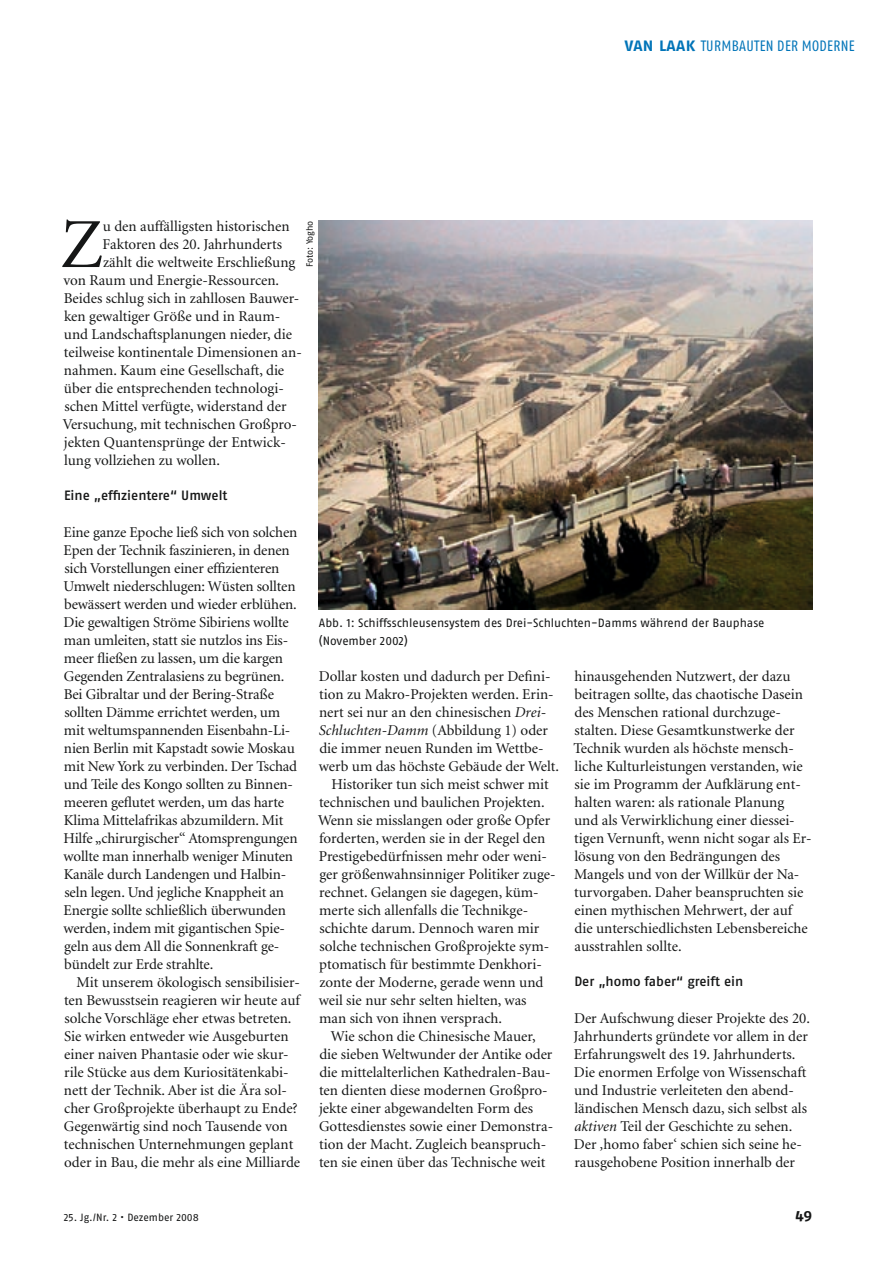
<style>
.page{position:relative;width:893px;height:1263px;background:#fff}
.page>*{position:absolute;margin:0;border:0;box-sizing:border-box;transform-origin:0 0}
.t1{font:70.35px "Minion";color:#151616}
.t2{font:15px/18px "Minion";color:#151616}
.t3{font:15px "Fago Co Regular Lf";color:#0074b8}
.t4{font:15px "Fago No Bold Lf";color:#151616}
.t5{font:13.5px "Fago No Med Lf";letter-spacing:-.005em;color:#151616}
.t6{font:12px/18px "Fago No Regular LF";letter-spacing:-.005em;color:#151616}
.t7{font:10.5px "Fago No Regular LF";letter-spacing:-.005em;color:#151616}
.t8{font:9px "Fago No Regular LF";letter-spacing:-.005em;color:#151616}
.s1{font-family:"Fago Ex Bold Lf"}
.s2{font-style:italic}
</style>
<div class="page">
<img style="left:319px;top:220px;width:493px;height:389px">
<p class="t3" style="left:625px;top:37px;width:90px"><span class="s1">VAN LAAK</span> TURMBAUTEN</p>
<p class="t3" style="left:777px;top:37px;width:51px">DER MODERNE</p>
<h1 class="t1" style="left:61px;top:210px;width:44px">Z</h1>
<p class="t2" style="left:103px;top:218px;width:188px">u den auffälligsten historischen</p>
<p class="t8" style="left:305px;top:267px;width:48px;rotate:-90deg">Foto: Yogho</p>
<p class="t2" style="left:103px;top:236px;width:181px">Faktoren des 20. Jahrhunderts</p>
<p class="t2" style="left:103px;top:254px;width:194px">zählt die weltweite Erschließung</p>
<p class="t2" style="left:63px;top:272px;width:217px">von Raum und Energie-Ressourcen.</p>
<p class="t2" style="left:64px;top:290px;width:237px">Beides schlug sich in zahllosen Bauwer-</p>
<p class="t2" style="left:64px;top:308px;width:217px">ken gewaltiger Größe und in Raum-</p>
<p class="t2" style="left:64px;top:326px;width:230px">und Landschaftsplanungen nieder, die</p>
<p class="t2" style="left:64px;top:344px;width:239px">teilweise kontinentale Dimensionen an-</p>
<p class="t2" style="left:64px;top:362px;width:222px">nahmen. Kaum eine Gesellschaft, die</p>
<p class="t2" style="left:64px;top:380px;width:221px">über die entsprechenden technologi-</p>
<p class="t2" style="left:64px;top:398px;width:224px">schen Mittel verfügte, widerstand der</p>
<p class="t2" style="left:63px;top:416px;width:236px">Versuchung, mit technischen Großpro-</p>
<p class="t2" style="left:64px;top:434px;width:223px">jekten Quantensprünge der Entwick-</p>
<p class="t2" style="left:64px;top:452px;width:157px">lung vollziehen zu wollen.</p>
<p class="t5" style="left:64px;top:488px;width:165px">Eine „effizientere“ U mwelt</p>
<p class="t2" style="left:63px;top:524px;width:236px">Eine ganze Epoche ließ sich von solchen Epen der Technik faszinieren, in denen sich Vorstellungen einer effizienteren Umwelt niederschlugen: Wüsten sollten bewässert werden und wieder erblühen.<br>Die gewaltigen Ströme Sibiriens wollte man umleiten, statt sie nutzlos ins Eis&shy;meer fließen zu lassen, um die kargen Gegenden Zentralasiens zu begrünen.<br>Bei Gibraltar und der Bering-Straße sollten Dämme errichtet werden, um mit weltumspannenden Eisenbahn-Li&shy;nien Berlin mit Kapstadt sowie Moskau mit New York zu verbinden. Der Tschad und Teile des Kongo sollten zu Binnen&shy;meeren geflutet werden, um das harte Klima Mittelafrikas abzumildern. Mit Hilfe „chirurgischer“ Atomsprengungen wollte man innerhalb weniger Minuten Kanäle durch Landengen und Halbin&shy;seln legen. Und jegliche Knappheit an Energie sollte schließlich überwunden werden, indem mit gigantischen Spie&shy;geln aus dem All die Sonnenkraft ge&shy;bündelt zur Erde strahlte.</p>
<p class="t2" style="left:64px;top:974px;width:238px;text-indent:13px">Mit unserem ökologisch sensibilisier&shy;ten Bewusstsein reagieren wir heute auf solche Vorschläge eher etwas betreten.<br>Sie wirken entweder wie Ausgeburten einer naiven Phantasie oder wie skur&shy;rile Stücke aus dem Kuriositätenkabi&shy;nett der Technik. Aber ist die Ära sol&shy;cher Großprojekte überhaupt zu Ende?<br>Gegenwärtig sind noch Tausende von technischen Unternehmungen geplant oder in Bau, die mehr als eine Milliarde</p>
<p class="t6" style="left:319px;top:614px;width:447px">Abb. 1: Schiffsschleusensystem des Drei-Schluchten-Damms während der Bauphase (November 2002)</p>
<p class="t2" style="left:319px;top:668px;width:233px">Dollar kosten und dadurch per Defini-</p>
<p class="t2" style="left:319px;top:686px;width:236px">tion zu Makro-Projekten werden. Erin-</p>
<p class="t2" style="left:319px;top:704px;width:229px">nert sei nur an den chinesischen <span class="s2">Drei-</span></p>
<p class="t2" style="left:319px;top:722px;width:231px"><span class="s2">Schluchten-Damm</span> (Abbildung 1) oder</p>
<p class="t2" style="left:319px;top:740px;width:226px">die immer neuen Runden im Wettbe-</p>
<p class="t2" style="left:319px;top:758px;width:242px">werb um das höchste Gebäude der Welt.</p>
<p class="t2" style="left:331px;top:776px;width:219px">Historiker tun sich meist schwer mit</p>
<p class="t2" style="left:319px;top:794px;width:227px">technischen und baulichen Projekten.</p>
<p class="t2" style="left:318px;top:812px;width:234px">Wenn sie misslangen oder große Opfer</p>
<p class="t2" style="left:319px;top:830px;width:228px">forderten, werden sie in der Regel den</p>
<p class="t2" style="left:319px;top:848px;width:230px">Prestigebedürfnissen mehr oder weni-</p>
<p class="t2" style="left:319px;top:866px;width:238px">ger größenwahnsinniger Politiker zuge-</p>
<p class="t2" style="left:319px;top:884px;width:221px">rechnet. Gelangen sie dagegen, küm-</p>
<p class="t2" style="left:319px;top:902px;width:211px">merte sich allenfalls die Technikge-</p>
<p class="t2" style="left:319px;top:920px;width:221px">schichte darum. Dennoch waren mir</p>
<p class="t2" style="left:319px;top:938px;width:231px">solche technischen Großprojekte sym-</p>
<p class="t2" style="left:319px;top:956px;width:224px">ptomatisch für bestimmte Denkhori-</p>
<p class="t2" style="left:319px;top:974px;width:226px">zonte der Moderne, gerade wenn und</p>
<p class="t2" style="left:319px;top:992px;width:209px">weil sie nur sehr selten hielten, was</p>
<p class="t2" style="left:319px;top:1010px;width:184px">man sich von ihnen versprach.</p>
<p class="t2" style="left:331px;top:1028px;width:206px">Wie schon die Chinesische Mauer,</p>
<p class="t2" style="left:319px;top:1046px;width:235px">die sieben Weltwunder der Antike oder</p>
<p class="t2" style="left:319px;top:1064px;width:233px">die mittelalterlichen Kathedralen-Bau-</p>
<p class="t2" style="left:319px;top:1082px;width:230px">ten dienten diese modernen Großpro-</p>
<p class="t2" style="left:319px;top:1100px;width:216px">jekte einer abgewandelten Form des</p>
<p class="t2" style="left:319px;top:1118px;width:236px">Gottesdienstes sowie einer Demonstra-</p>
<p class="t2" style="left:319px;top:1136px;width:229px">tion der Macht. Zugleich beanspruch-</p>
<p class="t2" style="left:319px;top:1154px;width:228px">ten sie einen über das Technische weit</p>
<p class="t2" style="left:573px;top:668px;width:240px">hinausgehenden Nutzwert, der dazu beitragen sollte, das chaotische Dasein des Menschen rational durchzuge&shy;stalten. Diese Gesamtkunstwerke der Technik wurden als höchste mensch&shy;liche Kulturleistungen verstanden, wie sie im Programm der Aufklärung ent&shy;halten waren: als rationale Planung<br>und als Verwirklichung einer diessei&shy;tigen Vernunft, wenn nicht sogar als Er&shy;lösung von den Bedrängungen des Mangels und von der Willkür der Na&shy;turvorgaben. Daher beanspruchten sie einen mythischen Mehrwert, der auf die unterschiedlichsten Lebensbereiche ausstrahlen sollte.</p>
<p class="t5" style="left:574px;top:974px;width:171px">Der „homo faber“ greift ein</p>
<p class="t2" style="left:574px;top:1010px;width:238px">Der Aufschwung dieser Projekte des 20.<br>Jahrhunderts gründete vor allem in der Erfahrungswelt des 19. Jahrhunderts.<br>Die enormen Erfolge von Wissenschaft und Industrie verleiteten den abend&shy;ländischen Mensch dazu, sich selbst als <span class="s2">aktiven</span> Teil der Geschichte zu sehen.<br>Der <span class="s2">‚</span>homo faber‘ schien sich seine he&shy;rausgehobene Position innerhalb der</p>
<p class="t7" style="left:64px;top:1211px;width:137px">25. Jg./Nr. 2 • Dezember 2008</p>
<p class="t4" style="left:795px;top:1207px;width:18px">49</p>
</div>
